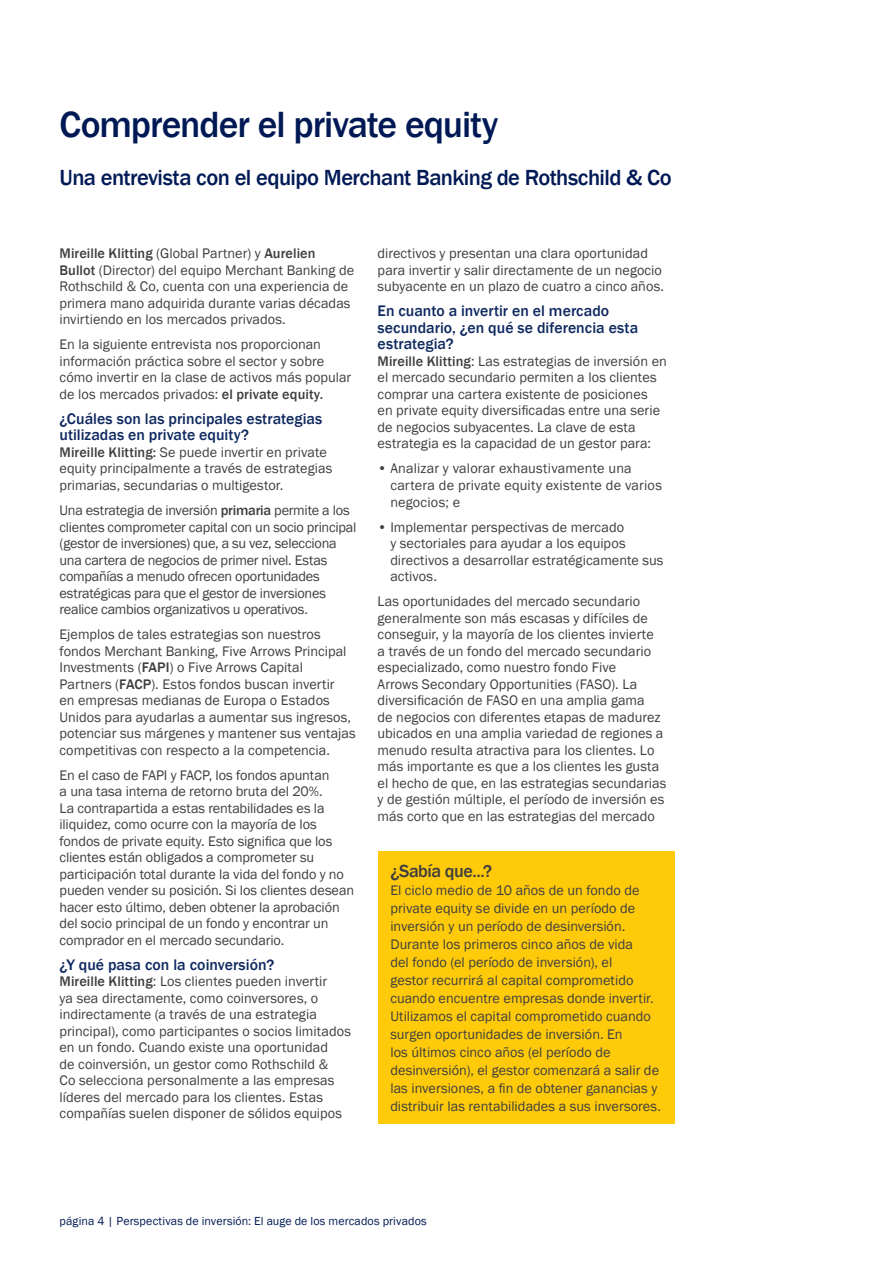
<style>
.page{position:relative;width:893px;height:1263px;background:#fff}
.page>*{position:absolute;margin:0;border:0;box-sizing:border-box;transform-origin:0 0}
.t1{font:500 37.5px "Franklin Gothic";letter-spacing:-.025em;color:#001954}
.t2{font:500 22.5px "Franklin Gothic";letter-spacing:-.025em;color:#001954}
.t3{font:500 18px "Franklin Gothic";letter-spacing:-.025em;color:#3e3e3f}
.t4{font:500 15.75px/16.5px "Franklin Gothic";color:#0f2960}
.t5{font:14.25px/16.5px "Franklin Gothic";color:#3e3e3f}
.t6{font:14.25px/16.5px "Franklin Gothic";letter-spacing:-.02em;color:#3e3e3f}
.t7{font:12px "Franklin Gothic";letter-spacing:.01em;color:#001954}
.s1{font-weight:500}
</style>
<div class="page">
<div style="left:378px;top:852px;width:296px;height:272px;background:#feca0a"></div>
<h1 class="t1" style="left:60px;top:101px;width:440px">Comprender el private equity</h1>
<h2 class="t2" style="left:60px;top:163px;width:614px">Una entrevista con el equipo Merchant Banking de Rothschild &amp; Co</h2>
<p class="t5" style="left:60px;top:246px;width:296px"><span class="s1">Mireille Klitting</span> (Global Partner) y <span class="s1">Aurelien Bullot</span> (Director) del equipo Merchant Banking de Rothschild &amp; Co, cuenta con una experiencia de primera mano adquirida durante varias décadas invirtiendo en los mercados privados.</p>
<p class="t5" style="left:60px;top:337px;width:293px">En la siguiente entrevista nos proporcionan información práctica sobre el sector y sobre cómo invertir en la clase de activos más popular de los mercados privados: <span class="s1">el private equity.</span></p>
<p class="t4" style="left:60px;top:411px;width:264px">¿Cuáles son las principales estrategias utilizadas en private equity?</p>
<p class="t5" style="left:60px;top:444px;width:274px"><span class="s1">Mireille Klitting:</span> Se puede invertir en private equity principalmente a través de estrategias primarias, secundarias o multigestor.</p>
<p class="t6" style="left:60px;top:502px;width:298px">Una estrategia de inversión <span class="s1">primaria</span> permite a los clientes comprometer capital con un socio principal (gestor de inversiones) que, a su vez, selecciona una cartera de negocios de primer nivel. Estas compañías a menudo ofrecen oportunidades estratégicas para que el gestor de inversiones realice cambios organizativos u operativos.</p>
<p class="t5" style="left:60px;top:626px;width:298px">Ejemplos de tales estrategias son nuestros fondos Merchant Banking, Five Arrows Principal Investments (<span class="s1">FAPI</span>) o Five Arrows Capital Partners (<span class="s1">FACP</span>). Estos fondos buscan invertir<br>en empresas medianas de Europa o Estados Unidos para ayudarlas a aumentar sus ingresos, potenciar sus márgenes y mantener sus ventajas competitivas con respecto a la competencia.</p>
<p class="t5" style="left:60px;top:767px;width:296px">En el caso de FAPI y FACP, los fondos apuntan<br>a una tasa interna de retorno bruta del 20%.<br>La contrapartida a estas rentabilidades es la iliquidez, como ocurre con la mayoría de los fondos de private equity. Esto significa que los clientes están obligados a comprometer su participación total durante la vida del fondo y no pueden vender su posición. Si los clientes desean hacer esto último, deben obtener la aprobación del socio principal de un fondo y encontrar un comprador en el mercado secundario.</p>
<p class="t4" style="left:60px;top:956px;width:216px">¿Y qué pasa con la coinversión?</p>
<p class="t5" style="left:60px;top:973px;width:293px"><span class="s1">Mireille Klitting</span>: Los clientes pueden invertir<br>ya sea directamente, como coinversores, o indirectamente (a través de una estrategia principal), como participantes o socios limitados en un fondo. Cuando existe una oportunidad<br>de coinversión, un gestor como Rothschild &amp;<br>Co selecciona personalmente a las empresas líderes del mercado para los clientes. Estas compañías suelen disponer de sólidos equipos</p>
<p class="t5" style="left:378px;top:246px;width:288px">directivos y presentan una clara oportunidad para invertir y salir directamente de un negocio subyacente en un plazo de cuatro a cinco años.</p>
<p class="t4" style="left:378px;top:303px;width:262px">En cuanto a invertir en el mercado secundario, ¿en qué se diferencia esta estrategia?</p>
<p class="t5" style="left:378px;top:353px;width:291px"><span class="s1">Mireille Klitting</span>: Las estrategias de inversión en el mercado secundario permiten a los clientes comprar una cartera existente de posiciones<br>en private equity diversificadas entre una serie de negocios subyacentes. La clave de esta estrategia es la capacidad de un gestor para:</p>
<p class="t5" style="left:390px;top:461px;width:273px;text-indent:-13px">• Analizar y valorar exhaustivamente una cartera de private equity existente de varios negocios; e</p>
<p class="t5" style="left:390px;top:519px;width:275px;text-indent:-13px">• Implementar perspectivas de mercado<br>y sectoriales para ayudar a los equipos directivos a desarrollar estratégicamente sus activos.</p>
<p class="t5" style="left:378px;top:593px;width:290px">Las oportunidades del mercado secundario generalmente son más escasas y difíciles de conseguir, y la mayoría de los clientes invierte<br>a través de un fondo del mercado secundario especializado, como nuestro fondo Five<br>Arrows Secondary Opportunities (FASO). La diversificación de FASO en una amplia gama<br>de negocios con diferentes etapas de madurez ubicados en una amplia variedad de regiones a menudo resulta atractiva para los clientes. Lo más importante es que a los clientes les gusta el hecho de que, en las estrategias secundarias y de gestión múltiple, el período de inversión es más corto que en las estrategias del mercado</p>
<p class="t3" style="left:390px;top:860px;width:103px">¿Sabía que...?</p>
<p class="t5" style="left:390px;top:882px;width:272px;line-height:18px">El ciclo medio de 10 años de un fondo de private equity se divide en un período de inversión y un período de desinversión.<br>Durante los primeros cinco años de vida<br>del fondo (el período de inversión), el<br>gestor recurrirá al capital comprometido cuando encuentre empresas donde invertir.<br>Utilizamos el capital comprometido cuando surgen oportunidades de inversión. En<br>los últimos cinco años (el período de desinversión), el gestor comenzará a salir de las inversiones, a fin de obtener ganancias y distribuir las rentabilidades a sus inversores.</p>
<p class="t7" style="left:60px;top:1213px;width:369px">página 4 | Perspectivas de inversión: El auge de los mercados privados</p>
</div>
